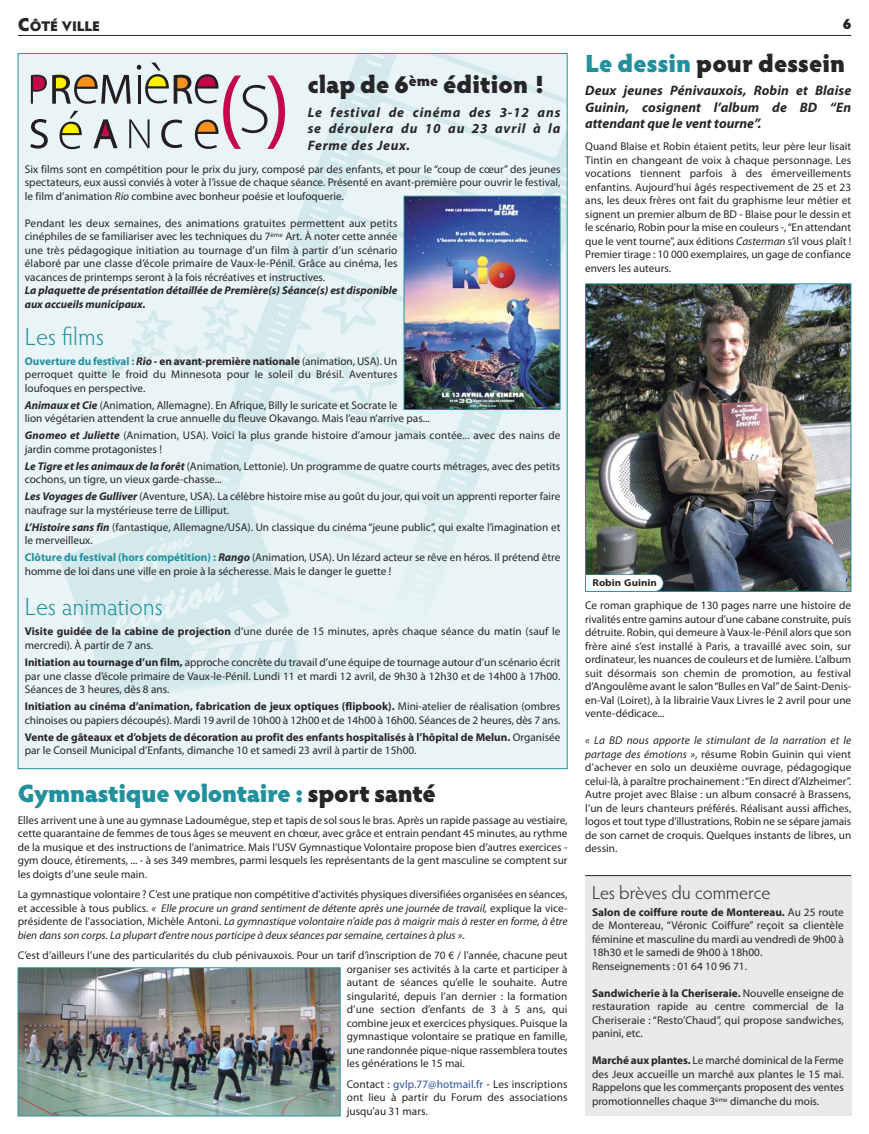
<style>
.page{position:relative;width:869px;height:1134px;background:#fff}
.page>*{position:absolute;margin:0;border:0;box-sizing:border-box;transform-origin:0 0}
.t1{font:900 25px "Hypatia Sans Pro";color:#272627}
.t2{font:900 25px "Hypatia Sans Pro";letter-spacing:-.015em;color:#22919d}
.t3{font:300 25px "Hypatia Sans Pro";color:#22919d}
.t4{font:300 18.75px "Hypatia Sans Pro";color:#272627}
.t5{font:900 15px "Hypatia Sans Pro";color:#272627}
.t6{font:900 14px "Hypatia Sans Pro";letter-spacing:-.01em;color:#272627}
.t7{font:italic 700 13.75px/16.5px "Myriad Pro";letter-spacing:.02em;color:#272627;text-align:justify}
.t8{font:11.25px/13.5px "Myriad Pro";color:#272627;text-align:justify}
.t9{font:italic 11.25px/13.5px "Myriad Pro";color:#272627;text-align:justify}
.t10{font:700 11.25px/13.5px "Myriad Pro";color:#272627}
.t11{font:italic 700 11.25px/13.5px "Myriad Pro";color:#272627}
.t12{font:700 10px "Myriad Pro";color:#272627;scale:1.09 1}
.s1{font-size:18.75px}
.s2{font-style:italic}
.s3{font-weight:700;color:#22919d}
.s4{font-weight:700;font-style:italic}
.s5{font-weight:700}
.s6{font-weight:400}
.s7{color:#272627}
.s8{font-style:normal}
.s9{color:#2d4f9f}
.s10{color:#22919d}
</style>
<div class="page">
<img style="left:20px;top:55px;width:545px;height:712px">
<hr style="left:18px;top:35px;width:832px;height:1px;background:#272627">
<img style="left:20px;top:969px;width:318px;height:145px">
<div style="left:18px;top:967px;width:322px;height:149px;border:1px solid #22919d"></div>
<img style="left:405px;top:198px;width:153px;height:210px">
<div style="left:403px;top:196px;width:157px;height:214px;border:1px solid #22919d"></div>
<div style="left:585px;top:875px;width:265px;height:241px;background:#e9e9e9"></div>
<hr style="left:585px;top:875px;width:265px;height:1px;background:#272627">
<img style="left:587px;top:285px;width:261px;height:305px">
<div style="left:585px;top:283px;width:265px;height:309px;border:1px solid #22919d"></div>
<svg style="left:30px;top:63px;width:255px;height:86px;background:#c9c5c4"></svg>
<svg style="left:585px;top:574px;width:78px;height:18px"></svg>
<p class="t6" style="left:18px;top:18px;width:84px"><span class="s1">C</span>ÔTÉ VILLE</p>
<h3 class="t5" style="left:842px;top:15px;width:10px">6</h3>
<h1 class="t1" style="left:307px;top:70px;width:238px">clap de 6<sup>ème</sup> édition !</h1>
<p class="t7" style="left:307px;top:105px;width:254px">Le festival de cinéma des 3-12 ans se déroulera du 10 au 23 avril à la Ferme des Jeux.</p>
<p class="t8" style="left:25px;top:163px;width:537px">Six films sont en compétition pour le prix du jury, composé par des enfants, et pour le “coup de cœur” des jeunes spectateurs, eux aussi conviés à voter à l’issue de chaque séance. Présenté en avant-première pour ouvrir le festival, le film d’animation <span class="s2">Rio</span> combine avec bonheur poésie et loufoquerie.</p>
<p class="t8" style="left:25px;top:217px;width:374px">Pendant les deux semaines, des animations gratuites permettent aux petits cinéphiles de se familiariser avec les techniques du 7<sup>ème</sup> Art. À noter cette année une très pédagogique initiation au tournage d’un film à partir d’un scénario élaboré par une classe d’école primaire de Vaux-le-Pénil. Grâce au cinéma, les vacances de printemps seront à la fois récréatives et instructives.</p>
<p class="t11" style="left:25px;top:285px;width:374px">La plaquette de présentation détaillée de Première(s) Séance(s) est disponible aux accueils municipaux.</p>
<h1 class="t3" style="left:25px;top:321px;width:81px">Les films</h1>
<p class="t8" style="left:25px;top:355px;width:374px"><span class="s3">Ouverture du festival :</span> <span class="s4">Rio</span> <span class="s5">- en avant-première nationale</span> (animation, USA). Un perroquet quitte le froid du Minnesota pour le soleil du Brésil. Aventures loufoques en perspective.</p>
<p class="t8" style="left:25px;top:399px;width:406px"><span class="s4">Animaux et Cie</span> (Animation, Allemagne). En Afrique, Billy le suricate et Socrate le<br>lion végétarien attendent la crue annuelle du fleuve Okavango. Mais l’eau n’arrive pas...</p>
<p class="t8" style="left:25px;top:430px;width:537px"><span class="s4">Gnomeo et Juliette</span> (Animation, USA). Voici la plus grande histoire d’amour jamais contée... avec des nains de jardin comme protagonistes !</p>
<p class="t8" style="left:25px;top:460px;width:537px"><span class="s4">Le Tigre et les animaux de la forêt</span> (Animation, Lettonie). Un programme de quatre courts métrages, avec des petits cochons, un tigre, un vieux garde-chasse...</p>
<p class="t8" style="left:25px;top:491px;width:537px"><span class="s4">Les Voyages de Gulliver</span> (Aventure, USA). La célèbre histoire mise au goût du jour, qui voit un apprenti reporter faire naufrage sur la mystérieuse terre de Lilliput.</p>
<p class="t8" style="left:25px;top:521px;width:537px"><span class="s4">L’Histoire sans fin</span> (fantastique, Allemagne/USA). Un classique du cinéma “jeune public”, qui exalte l’imagination et le merveilleux.</p>
<p class="t8" style="left:25px;top:552px;width:537px"><span class="s3">Clôture du festival (hors compétition) :</span> <span class="s4">Rango</span> (Animation, USA). Un lézard acteur se rêve en héros. Il prétend être homme de loi dans une ville en proie à la sécheresse. Mais le danger le guette !</p>
<h1 class="t3" style="left:25px;top:592px;width:140px">Les animations</h1>
<p class="t8" style="left:25px;top:626px;width:537px"><span class="s5">Visite guidée de la cabine de projection</span> d’une durée de 15 minutes, après chaque séance du matin (sauf le mercredi). À partir de 7 ans.</p>
<p class="t8" style="left:25px;top:656px;width:537px"><span class="s5">Initiation au tournage d’un film,</span> approche concrète du travail d’une équipe de tournage autour d’un scénario écrit par une classe d’école primaire de Vaux-le-Pénil. Lundi 11 et mardi 12 avril, de 9h30 à 12h30 et de 14h00 à 17h00.<br>Séances de 3 heures, dès 8 ans.</p>
<p class="t8" style="left:25px;top:700px;width:537px"><span class="s5">Initiation au cinéma d’animation, fabrication de jeux optiques (flipbook).</span> Mini-atelier de réalisation (ombres chinoises ou papiers découpés). Mardi 19 avril de 10h00 à 12h00 et de 14h00 à 16h00. Séances de 2 heures, dès 7 ans.</p>
<p class="t10" style="left:25px;top:731px;width:537px">Vente de gâteaux et d’objets de décoration au profit des enfants hospitalisés à l’hôpital de Melun. <span class="s6">Organisée par le Conseil Municipal d’Enfants, dimanche 10 et samedi 23 avril à partir de 15h00.</span></p>
<h1 class="t2" style="left:18px;top:778px;width:419px">Gymnastique volontaire : <span class="s7">sport santé</span></h1>
<p class="t8" style="left:18px;top:814px;width:551px">Elles arrivent une à une au gymnase Ladoumègue, step et tapis de sol sous le bras. Après un rapide passage au vestiaire, cette quarantaine de femmes de tous âges se meuvent en chœur, avec grâce et entrain pendant 45 minutes, au rythme de la musique et des instructions de l’animatrice. Mais l’USV Gymnastique Volontaire propose bien d’autres exercices - gym douce, étirements, ... - à ses 349 membres, parmi lesquels les représentants de la gent masculine se comptent sur les doigts d’une seule main.</p>
<p class="t9" style="left:18px;top:888px;width:551px"><span class="s8">La gymnastique volontaire ? C’est une pratique non compétitive d’activités physiques diversifiées organisées en séances, et accessible à tous publics.</span> « Elle procure un grand sentiment de détente après une journée de travail, <span class="s8">explique la vice&shy;présidente de l’association, Michèle Antoni.</span> La gymnastique volontaire n’aide pas à maigrir mais à rester en forme, à être bien dans son corps. La plupart d’entre nous participe à deux séances par semaine, certaines à plus »<span class="s8">.</span></p>
<p class="t8" style="left:346px;top:950px;width:222px;text-indent:-329px">C’est d’ailleurs l’une des particularités du club pénivauxois. Pour un tarif d’inscription de 70 € / l’année, chacune peut organiser ses activités à la carte et participer à autant de séances qu’elle le souhaite. Autre singularité, depuis l’an dernier : la formation d’une section d’enfants de 3 à 5 ans, qui combine jeux et exercices physiques. Puisque la gymnastique volontaire se pratique en famille, une randonnée pique-nique rassemblera toutes les générations le 15 mai.</p>
<p class="t8" style="left:346px;top:1078px;width:222px">Contact : <span class="s9">gvlp.77@hotmail.fr</span> - Les inscriptions ont lieu à partir du Forum des associations jusqu’au 31 mars.</p>
<h1 class="t1" style="left:585px;top:48px;width:261px"><span class="s10">Le dessin</span> pour dessein</h1>
<p class="t7" style="left:585px;top:84px;width:267px">Deux jeunes Pénivauxois, Robin et Blaise Guinin, cosignent l’album de BD “En attendant que le vent tourne”.</p>
<p class="t8" style="left:585px;top:141px;width:267px">Quand Blaise et Robin étaient petits, leur père leur lisait Tintin en changeant de voix à chaque personnage. Les vocations tiennent parfois à des émerveillements enfantins. Aujourd’hui âgés respectivement de 25 et 23 ans, les deux frères ont fait du graphisme leur métier et signent un premier album de BD - Blaise pour le dessin et le scénario, Robin pour la mise en couleurs -, “En attendant que le vent tourne”, aux éditions <span class="s2">Casterman</span> s’il vous plaît !<br>Premier tirage : 10 000 exemplaires, un gage de confiance envers les auteurs.</p>
<p class="t12" style="left:592px;top:579px;width:61px">Robin Guinin</p>
<p class="t8" style="left:585px;top:600px;width:267px">Ce roman graphique de 130 pages narre une histoire de rivalités entre gamins autour d’une cabane construite, puis détruite. Robin, qui demeure à Vaux-le-Pénil alors que son frère ainé s’est installé à Paris, a travaillé avec soin, sur ordinateur, les nuances de couleurs et de lumière. L’album suit désormais son chemin de promotion, au festival d’Angoulême avant le salon “Bulles en Val” de Saint-Denis&shy;en-Val (Loiret), à la librairie Vaux Livres le 2 avril pour une vente-dédicace...</p>
<p class="t8" style="left:585px;top:735px;width:267px"><span class="s2">« La BD nous apporte le stimulant de la narration et le partage des émotions »</span>, résume Robin Guinin qui vient d’achever en solo un deuxième ouvrage, pédagogique celui-là, à paraître prochainement : “En direct d’Alzheimer”.<br>Autre projet avec Blaise : un album consacré à Brassens, l’un de leurs chanteurs préférés. Réalisant aussi affiches, logos et tout type d’illustrations, Robin ne se sépare jamais de son carnet de croquis. Quelques instants de libres, un dessin.</p>
<h2 class="t4" style="left:591px;top:881px;width:180px">Les brèves du commerce</h2>
<p class="t8" style="left:591px;top:906px;width:253px;text-align:left"><span class="s5">Salon de coiffure route de Montereau.</span> Au 25 route de Montereau, “Véronic Coiffure” reçoit sa clientèle féminine et masculine du mardi au vendredi de 9h00 à 18h30 et le samedi de 9h00 à 18h00.<br>Renseignements : 01 64 10 96 71.</p>
<p class="t8" style="left:591px;top:987px;width:253px"><span class="s5">Sandwicherie à la Cheriseraie.</span> Nouvelle enseigne de restauration rapide au centre commercial de la Cheriseraie : “Resto’Chaud”, qui propose sandwiches, panini, etc.</p>
<p class="t8" style="left:591px;top:1055px;width:253px"><span class="s5">Marché aux plantes.</span> Le marché dominical de la Ferme des Jeux accueille un marché aux plantes le 15 mai.<br>Rappelons que les commerçants proposent des ventes promotionnelles chaque 3<sup>ème</sup> dimanche du mois.</p>
</div>
